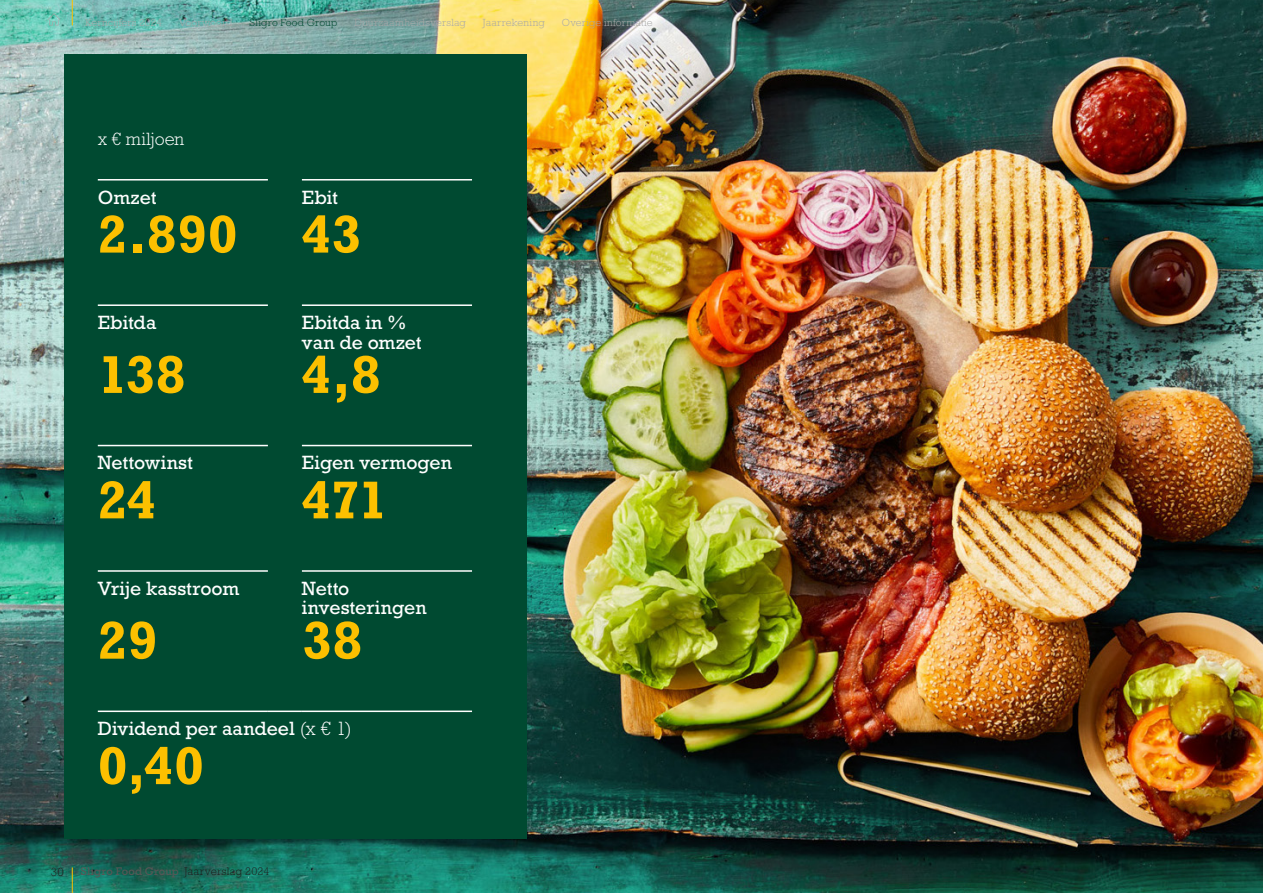
<style>
.page{position:relative;width:1263px;height:893px;background:#fff}
.page>*{position:absolute;margin:0;border:0;box-sizing:border-box;transform-origin:0 0}
.t1{font:700 54px "Rockwell Std";color:#fcc000}
.t2{font:19.5px/19.5px "Rockwell Std";color:#fff}
.t3{font:300 18px "Rockwell Std";color:#fff}
.t4{font:300 12px "Rockwell Std";color:#1d1d1b}
.t5{font:11.25px "Rockwell Std";letter-spacing:.015em;color:#575756}
.t6{font:300 10.5px "Rockwell Std";letter-spacing:.015em;color:#a8a8a8}
.t7{font:300 10.5px "Rockwell Std";letter-spacing:.015em;color:#004a31}
.s1{font-weight:300}
.s2{font-weight:300;color:#1d1d1b}
</style>
<div class="page">
<img style="left:0;top:0;width:1263px;height:893px">
<div style="left:64px;top:54px;width:462px;height:785px;background:#004a31"></div>
<hr style="left:98px;top:445px;width:170px;height:1px;background:#fff">
<hr style="left:98px;top:179px;width:170px;height:2px;background:#fff">
<hr style="left:302px;top:179px;width:170px;height:2px;background:#fff">
<hr style="left:98px;top:304px;width:170px;height:2px;background:#fff">
<hr style="left:302px;top:304px;width:170px;height:2px;background:#fff">
<hr style="left:302px;top:445px;width:170px;height:1px;background:#fff">
<hr style="left:98px;top:570px;width:170px;height:2px;background:#fff">
<hr style="left:302px;top:570px;width:170px;height:2px;background:#fff">
<hr style="left:98px;top:711px;width:170px;height:1px;background:#fff">
<hr style="left:268px;top:711px;width:34px;height:1px;background:#fff">
<hr style="left:302px;top:711px;width:170px;height:1px;background:#fff">
<svg style="left:72px;top:0;width:1px;height:26px"></svg>
<svg style="left:47px;top:13px;width:13px;height:13px"></svg>
<svg style="left:72px;top:867px;width:1px;height:26px"></svg>
<p class="t6" style="left:85px;top:16px;width:78px">Kerncijfers 2024</p>
<p class="t6" style="left:179px;top:16px;width:55px">Voorwoord</p>
<p class="t7" style="left:249px;top:16px;width:89px">Sligro Food Group</p>
<p class="t6" style="left:354px;top:16px;width:113px">Duurzaamheidsverslag</p>
<p class="t6" style="left:483px;top:16px;width:63px">Jaarrekening</p>
<p class="t6" style="left:562px;top:16px;width:92px">Overige informatie</p>
<p class="t3" style="left:98px;top:128px;width:88px">x € miljoen</p>
<p class="t2" style="left:98px;top:187px;width:60px">Omzet</p>
<p class="t2" style="left:302px;top:187px;width:38px">Ebit</p>
<h1 class="t1" style="left:98px;top:202px;width:265px">2.890 43</h1>
<p class="t2" style="left:98px;top:313px;width:60px">Ebitda</p>
<p class="t2" style="left:302px;top:313px;width:121px">Ebitda in % van de omzet</p>
<h1 class="t1" style="left:98px;top:343px;width:89px">138</h1>
<h1 class="t1" style="left:302px;top:343px;width:80px">4,8</h1>
<p class="t2" style="left:98px;top:453px;width:97px">Nettowinst</p>
<p class="t2" style="left:302px;top:453px;width:152px">Eigen vermogen</p>
<h1 class="t1" style="left:98px;top:468px;width:61px">24</h1>
<h1 class="t1" style="left:302px;top:468px;width:87px">471</h1>
<p class="t2" style="left:98px;top:578px;width:143px">Vrije kasstroom</p>
<p class="t2" style="left:302px;top:578px;width:126px">Netto investeringen</p>
<h1 class="t1" style="left:98px;top:609px;width:61px">29</h1>
<h1 class="t1" style="left:302px;top:609px;width:62px">38</h1>
<p class="t2" style="left:98px;top:719px;width:255px">Dividend per aandeel <span class="s1">(x € 1)</span></p>
<h1 class="t1" style="left:98px;top:734px;width:108px">0,40</h1>
<p class="t4" style="left:51px;top:865px;width:14px">30</p>
<p class="t5" style="left:81px;top:865px;width:190px">Sligro Food Group <span class="s2">Jaarverslag 2024</span></p>
</div>
